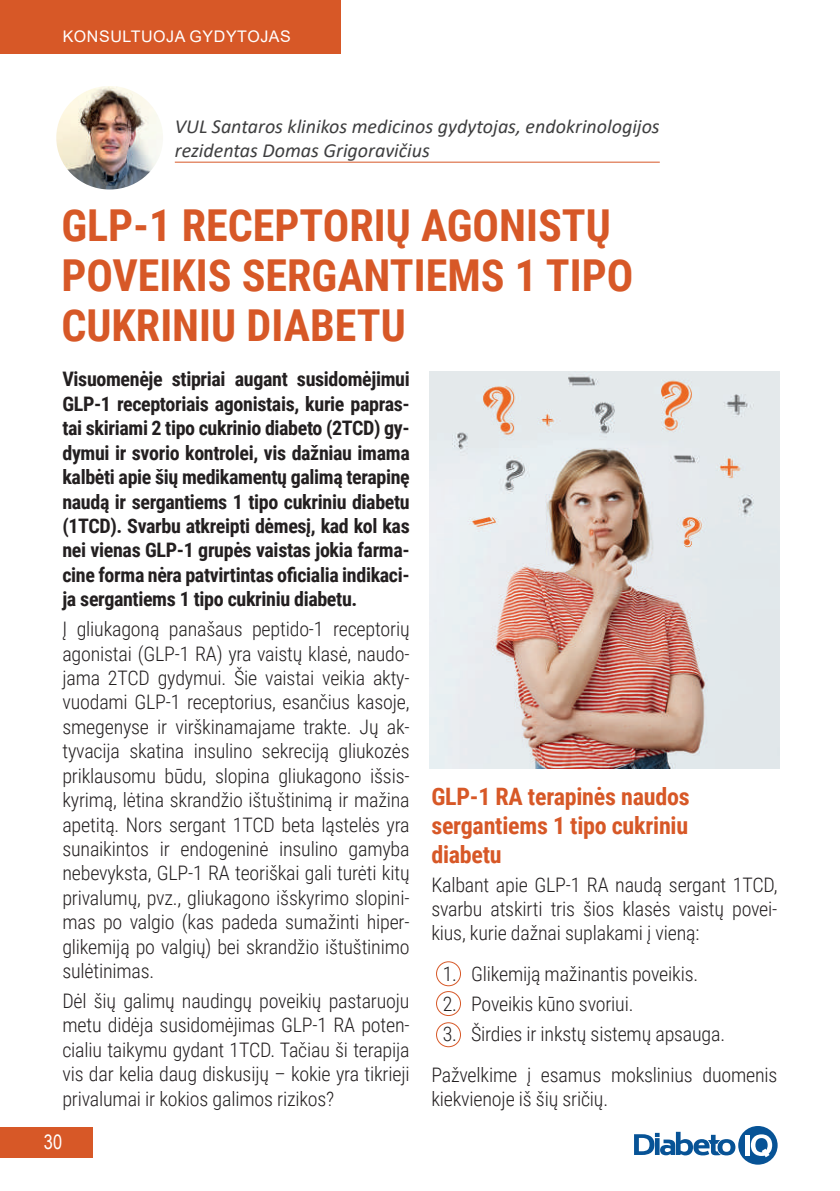
<style>
.page{position:relative;width:840px;height:1191px;background:#fff}
.page>*{position:absolute;margin:0;border:0;box-sizing:border-box;transform-origin:0 0}
.t1{font:700 44px/50px "Roboto Condensed";color:#d75827}
.t2{font:700 24px/28.8px "Roboto Condensed";letter-spacing:-.01em;color:#d75827;text-align:justify}
.t3{font:300 20px/24.4px "Roboto Condensed";letter-spacing:-.01em;color:#231f20;text-align:justify}
.t4{font:700 20px/24.4px "Roboto Condensed";letter-spacing:-.02em;color:#231f20;text-align:justify}
.t5{font:italic 20px/24px "Calibri";color:#3e3e3f}
.t6{font:20px "Arial Narrow";color:#fff}
.t7{font:16px "Arial";letter-spacing:.035em;color:#fff}
</style>
<div class="page">
<svg style="left:737px;top:1126px;width:40px;height:38px"></svg>
<svg style="left:634px;top:1131px;width:101px;height:24px"></svg>
<hr style="left:745px;top:1134px;width:4px;height:21px;background:#fff">
<svg style="left:750px;top:1134px;width:21px;height:23px"></svg>
<div style="left:0;top:1127px;width:92px;height:30px;background:#d75827"></div>
<div style="left:0;top:0;width:340px;height:53px;background:#d75827"></div>
<hr style="left:175px;top:162px;width:484px;height:1px;background:#d75827">
<img style="left:56px;top:86px;width:107px;height:103px">
<img style="left:429px;top:371px;width:349px;height:397px">
<div style="left:436px;top:961px;width:24px;height:25px;border:1px solid #d75827;border-radius:50%"></div>
<div style="left:436px;top:991px;width:24px;height:25px;border:1px solid #d75827;border-radius:50%"></div>
<div style="left:436px;top:1022px;width:24px;height:25px;border:1px solid #d75827;border-radius:50%"></div>
<p class="t7" style="left:63px;top:26px;width:229px">KONSULTUOJA GYDYTOJAS</p>
<p class="t5" style="left:175px;top:114px;width:486px">VUL Santaros klinikos medicinos gydytojas, endokrinologijos rezidentas Domas Grigoravičius</p>
<h1 class="t1" style="left:61px;top:199px;width:573px">GLP-1 RECEPTORIŲ AGONISTŲ<br>POVEIKIS SERGANTIEMS 1 TIPO<br>CUKRINIU DIABETU</h1>
<p class="t4" style="left:62px;top:366px;width:348px">Visuomenėje stipriai augant susidomėjimui GLP-1 receptoriais agonistais, kurie papras&shy;tai skiriami 2 tipo cukrinio diabeto (2TCD) gy&shy;dymui ir svorio kontrolei, vis dažniau imama kalbėti apie šių medikamentų galimą terapinę naudą ir sergantiems 1 tipo cukriniu diabetu (1TCD). Svarbu atkreipti dėmesį, kad kol kas nei vienas GLP-1 grupės vaistas jokia farma&shy;cine forma nėra patvirtintas oficialia indikaci&shy;ja sergantiems 1 tipo cukriniu diabetu.</p>
<p class="t3" style="left:62px;top:616px;width:348px">Į gliukagoną panašaus peptido-1 receptorių agonistai (GLP-1 RA) yra vaistų klasė, naudo&shy;jama 2TCD gydymui. Šie vaistai veikia akty&shy;vuodami GLP-1 receptorius, esančius kasoje, smegenyse ir virškinamajame trakte. Jų ak&shy;tyvacija skatina insulino sekreciją gliukozės priklausomu būdu, slopina gliukagono išsis&shy;kyrimą, lėtina skrandžio ištuštinimą ir mažina apetitą. Nors sergant 1TCD beta ląstelės yra sunaikintos ir endogeninė insulino gamyba nebevyksta, GLP-1 RA teoriškai gali turėti kitų privalumų, pvz., gliukagono išskyrimo slopini&shy;mas po valgio (kas padeda sumažinti hiper&shy;glikemiją po valgių) bei skrandžio ištuštinimo sulėtinimas.</p>
<p class="t3" style="left:62px;top:988px;width:348px">Dėl šių galimų naudingų poveikių pastaruoju metu didėja susidomėjimas GLP-1 RA poten&shy;cialiu taikymu gydant 1TCD. Tačiau ši terapija vis dar kelia daug diskusijų – kokie yra tikrieji privalumai ir kokios galimos rizikos?</p>
<p class="t6" style="left:44px;top:1127px;width:20px">30</p>
<p class="t2" style="left:431px;top:781px;width:260px">GLP-1 RA terapinės naudos sergantiems 1 tipo cukriniu diabetu</p>
<p class="t3" style="left:431px;top:872px;width:347px">Kalbant apie GLP-1 RA naudą sergant 1TCD, svarbu atskirti tris šios klasės vaistų povei&shy;kius, kurie dažnai suplakami į vieną:</p>
<p class="t3" style="left:442px;top:961px;width:257px">1. Glikemiją mažinantis poveikis.</p>
<p class="t3" style="left:442px;top:990px;width:192px">2. Poveikis kūno svoriui.</p>
<p class="t3" style="left:431px;top:1012px;width:347px;line-height:41px;text-indent:11px">3. Širdies ir inkstų sistemų apsauga.<br>Pažvelkime į esamus mokslinius duomenis</p>
<p class="t3" style="left:431px;top:1085px;width:178px">kiekvienoje iš šių sričių.</p>
</div>
